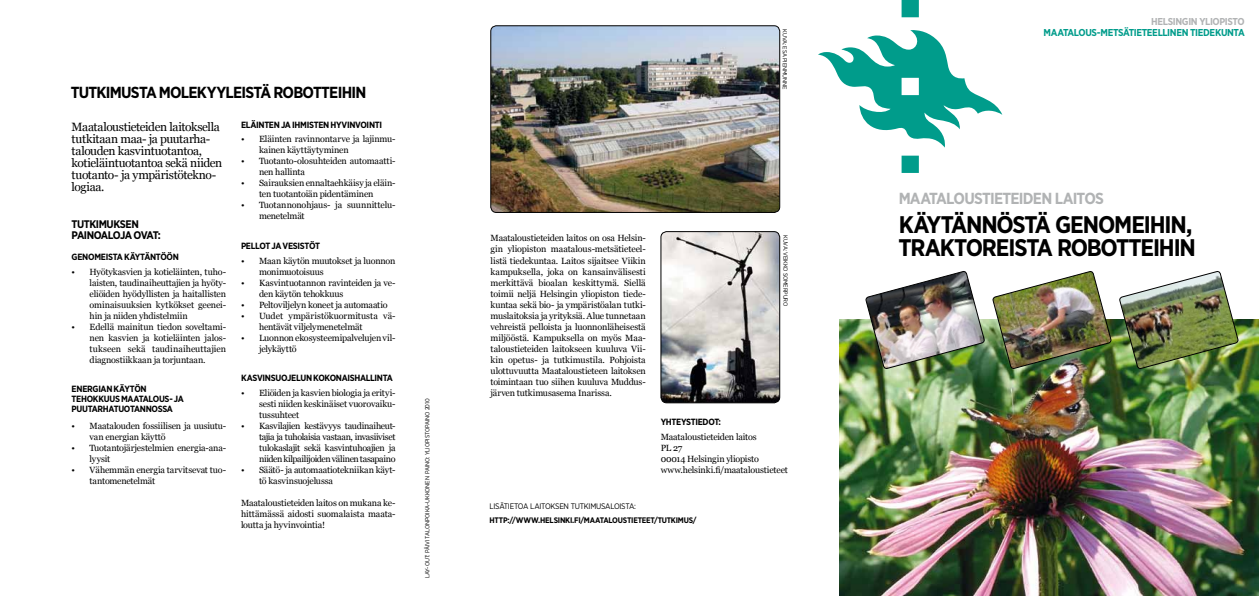
<style>
.page{position:relative;width:1259px;height:596px;background:#fff}
.page>*{position:absolute;margin:0;border:0;box-sizing:border-box;transform-origin:0 0}
.t1{font:700 24px/22.8px "Gotham Narrow";letter-spacing:-.05em;color:#000}
.t2{font:700 16px "Gotham Narrow";letter-spacing:-.045em;color:#000}
.t3{font:700 16px "Gotham Narrow";letter-spacing:-.05em;color:#b1b3b4}
.t4{font:12px/12px "Georgia";letter-spacing:-.035em;color:#000}
.t5{font:700 11px/11px "Gotham Narrow";letter-spacing:-.045em;color:#000}
.t6{font:700 10px "Gotham Narrow";letter-spacing:-.04em;color:#009c8b}
.t7{font:700 10px "Gotham Narrow";letter-spacing:-.035em;color:#b1b3b4}
.t8{font:9px/11px "Georgia";letter-spacing:-.015em;color:#000}
.t9{font:700 9px/10px "Gotham Narrow";letter-spacing:-.035em;color:#000}
.t10{font:700 8px "Gotham Narrow";letter-spacing:-.03em;color:#000}
.t11{font:8px "Gotham Narrow";letter-spacing:-.035em;color:#000}
.t12{font:6px "Gotham Narrow";letter-spacing:-.02em;color:#000}
</style>
<div class="page">
<img style="left:839px;top:320px;width:420px;height:275px">
<img style="left:865px;top:271px;width:120px;height:99px">
<img style="left:1119px;top:271px;width:119px;height:99px">
<svg style="left:818px;top:0;width:184px;height:173px"></svg>
<img style="left:992px;top:271px;width:119px;height:98px">
<img style="left:491px;top:26px;width:288px;height:186px">
<div style="left:490px;top:25px;width:290px;height:187px;border:1px solid #000;border-radius:6px"></div>
<img style="left:661px;top:232px;width:118px;height:170px">
<div style="left:660px;top:231px;width:120px;height:172px;border:1px solid #000;border-radius:6px"></div>
<h2 class="t2" style="left:71px;top:82px;width:297px">TUTKIMUSTA MOLEKYYLEISTÄ ROBOTTEIHIN</h2>
<h3 class="t4" style="left:72px;top:121px;width:152px">Maataloustieteiden laitoksella tutkitaan maa- ja puutarha&shy;talouden kasvintuotantoa, kotieläintuotantoa sekä niiden tuotanto- ja ympäristötekno&shy;logiaa.</h3>
<p class="t5" style="left:72px;top:218px;width:91px">TUTKIMUKSEN<br>PAINOALOJA OVAT:</p>
<p class="t9" style="left:72px;top:251px;width:109px">GENOMEISTA KÄYTÄNTÖÖN</p>
<p class="t8" style="left:90px;top:266px;width:138px;text-align:justify;text-indent:-18px">• Hyötykasvien ja kotieläinten, tuho&shy;laisten, taudinaiheuttajien ja hyöty&shy;eliöiden hyödyllisten ja haitallisten ominaisuuksien kytkökset geenei&shy;hin ja niiden yhdistelmiin</p>
<p class="t8" style="left:90px;top:321px;width:138px;text-align:justify;text-indent:-18px">• Edellä mainitun tiedon soveltami&shy;nen kasvien ja kotieläinten jalos&shy;tukseen sekä taudinaiheuttajien diagnostiikkaan ja torjuntaan.</p>
<p class="t9" style="left:72px;top:383px;width:114px">ENERGIAN KÄYTÖN<br>TEHOKKUUS MAATALOUS- JA<br>PUUTARHATUOTANNOSSA</p>
<p class="t8" style="left:90px;top:420px;width:138px;text-indent:-18px">• Maatalouden fossiilisen ja uusiutu&shy;van energian käyttö</p>
<p class="t8" style="left:90px;top:442px;width:138px;text-indent:-18px">• Tuotantojärjestelmien energia-ana&shy;lyysit</p>
<p class="t8" style="left:90px;top:464px;width:138px;text-indent:-18px">• Vähemmän energia tarvitsevat tuo&shy;tantomenetelmät</p>
<p class="t9" style="left:241px;top:120px;width:142px">ELÄINTEN JA IHMISTEN HYVINVOINTI</p>
<p class="t8" style="left:259px;top:134px;width:138px;text-indent:-18px">• Eläinten ravinnontarve ja lajinmu&shy;kainen käyttäytyminen</p>
<p class="t8" style="left:259px;top:156px;width:138px;text-indent:-18px">• Tuotanto-olosuhteiden automaatti&shy;nen hallinta</p>
<p class="t8" style="left:241px;top:178px;width:156px;text-align:center">• Sairauksien ennaltaehkäisy ja eläin&shy;ten tuotantoiän pidentäminen</p>
<p class="t8" style="left:259px;top:200px;width:138px;text-indent:-18px">• Tuotannonohjaus- ja suunnittelu&shy;menetelmät</p>
<p class="t9" style="left:241px;top:240px;width:81px">PELLOT JA VESISTÖT</p>
<p class="t8" style="left:259px;top:255px;width:138px;text-indent:-18px">• Maan käytön muutokset ja luonnon monimuotoisuus</p>
<p class="t8" style="left:259px;top:277px;width:138px;text-indent:-18px">• Kasvintuotannon ravinteiden ja ve&shy;den käytön tehokkuus</p>
<p class="t8" style="left:241px;top:299px;width:148px">• Peltoviljelyn koneet ja automaatio</p>
<p class="t8" style="left:259px;top:310px;width:138px;text-indent:-18px">• Uudet ympäristökuormitusta vä&shy;hentävät viljelymenetelmät</p>
<p class="t8" style="left:259px;top:332px;width:138px;text-indent:-18px">• Luonnon ekosysteemipalvelujen vil&shy;jelykäyttö</p>
<p class="t9" style="left:241px;top:372px;width:153px">KASVINSUOJELUN KOKONAISHALLINTA</p>
<p class="t8" style="left:259px;top:387px;width:138px;text-align:justify;text-indent:-18px">• Eliöiden ja kasvien biologia ja erityi&shy;sesti niiden keskinäiset vuorovaiku&shy;tussuhteet</p>
<p class="t8" style="left:259px;top:420px;width:138px;text-align:justify;text-indent:-18px">• Kasvilajien kestävyys taudinaiheut&shy;tajia ja tuholaisia vastaan, invasiiviset tulokaslajit sekä kasvintuhoajien ja niiden kilpailijoiden välinen tasapaino</p>
<p class="t8" style="left:259px;top:464px;width:138px;text-indent:-18px">• Säätö- ja automaatiotekniikan käyt&shy;tö kasvinsuojelussa</p>
<p class="t8" style="left:241px;top:497px;width:156px;text-align:justify">Maataloustieteiden laitos on mukana ke&shy;hittämässä aidosti suomalaista maata&shy;loutta ja hyvinvointia!</p>
<p class="t12" style="left:423px;top:578px;width:181px;rotate:-90deg">LAY-OUT: PÄIVI TALONPOIKA-UKKONEN PAINO: YLIOPISTOPAINO 2010</p>
<p class="t12" style="left:788px;top:29px;width:62px;rotate:90deg">KUVA: ESA PIENMUNNE</p>
<p class="t8" style="left:490px;top:233px;width:157px;text-align:justify">Maataloustieteiden laitos on osa Helsin&shy;gin yliopiston maatalous-metsätieteel&shy;listä tiedekuntaa. Laitos sijaitsee Viikin kampuksella, joka on kansainvälisesti merkittävä bioalan keskittymä. Siellä toimii neljä Helsingin yliopiston tiede&shy;kuntaa sekä bio- ja ympäristöalan tutki&shy;muslaitoksia ja yrityksiä. Alue tunnetaan vehreistä pelloista ja luonnonläheisestä miljööstä. Kampuksella on myös Maa&shy;taloustieteiden laitokseen kuuluva Vii&shy;kin opetus- ja tutkimustila. Pohjoista ulottuvuutta Maataloustieteen laitoksen toimintaan tuo siihen kuuluva Muddus&shy;järven tutkimusasema Inarissa.</p>
<p class="t12" style="left:789px;top:235px;width:73px;rotate:90deg">KUVA: VEIKKO SOMERPURO</p>
<p class="t9" style="left:660px;top:416px;width:62px">YHTEYSTIEDOT:</p>
<p class="t8" style="left:660px;top:431px;width:129px">Maataloustieteiden laitos<br>PL 27<br>00014 Helsingin yliopisto www.helsinki.fi/maataloustieteet</p>
<p class="t11" style="left:489px;top:500px;width:148px">LISÄTIETOA LAITOKSEN TUTKIMUSALOISTA:</p>
<p class="t10" style="left:489px;top:515px;width:208px">HTTP://WWW.HELSINKI.FI/MAATALOUSTIETEET/TUTKIMUS/</p>
<p class="t7" style="left:1151px;top:15px;width:95px">HELSINGIN YLIOPISTO</p>
<p class="t6" style="left:1043px;top:26px;width:203px">MAATALOUS-METSÄTIETEELLINEN TIEDEKUNTA</p>
<h2 class="t3" style="left:898px;top:187px;width:207px">MAATALOUSTIETEIDEN LAITOS</h2>
<h1 class="t1" style="left:898px;top:213px;width:299px">KÄYTÄNNÖSTÄ GENOMEIHIN,<br>TRAKTOREISTA ROBOTTEIHIN</h1>
</div>
